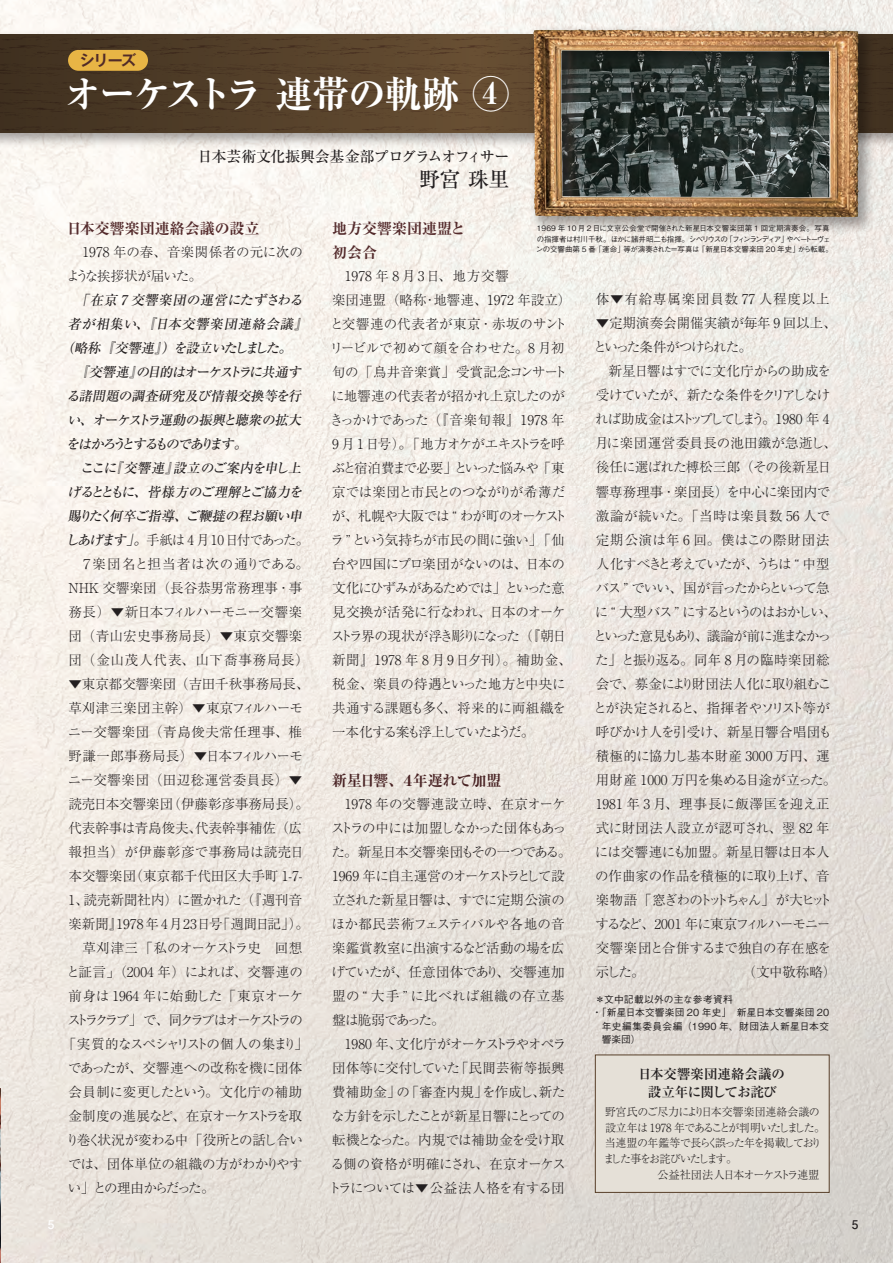
<style>
.page{position:relative;width:893px;height:1263px;background:#fff}
.page>*{position:absolute;margin:0;border:0;box-sizing:border-box;transform-origin:0 0}
.t1{font:700 expanded 37.5px "Ryumin Pr 6";letter-spacing:-.08em;color:#fff}
.t2{font:500 21px "Ryumin Pro";color:#231f20}
.t3{font:700 expanded 15px/24px "Ryumin Pr 5";color:#542b2c}
.t4{font:500 15px "Ryumin Pro";letter-spacing:-.035em;color:#231f20}
.t5{font:700 expanded 15px "Ryumin Pr 5";letter-spacing:-.03em;color:#482223}
.t6{font:700 15px "Gothic MB101 Pro De";color:#512b28}
.t7{font:300 13.5px/24px "Ryumin Pr 5";letter-spacing:-.02em;color:#231f20}
.t8{font:italic 500 13.5px "Ryumin Pr 5";color:#231f20}
.t9{font:300 13.5px "Ryumin Pr 5";color:#231f20}
.t10{font:300 13.5px/24px "Ryumin Pr 5";letter-spacing:-.045em;color:#231f20}
.t11{font:300 13.5px "Ryumin Pr 5";letter-spacing:.005em;color:#231f20}
.t12{font:300 13.5px "Ryumin Pr 5";letter-spacing:.04em;color:#231f20}
.t13{font:300 13.5px "Ryumin Pr 5";letter-spacing:-.085em;color:#231f20}
.t14{font:300 13.5px "Ryumin Pr 5";letter-spacing:-.075em;color:#231f20}
.t15{font:300 13.5px "Ryumin Pr 5";letter-spacing:-.2em;color:#231f20}
.t16{font:700 13.5px/18px "Ryumin Pr 5";color:#231f20;text-align:center}
.t17{font:300 13.5px "Ryumin Pr 5";letter-spacing:-.08em;color:#231f20}
.t18{font:300 13.5px "Ryumin Pr 5";letter-spacing:-.05em;color:#231f20}
.t19{font:300 13.5px "Ryumin Pr 5";letter-spacing:.02em;color:#231f20}
.t20{font:300 13.5px "Ryumin Pr 5";letter-spacing:-.04em;color:#231f20}
.t21{font:300 13.5px "Ryumin Pr 5";letter-spacing:.06em;color:#231f20}
.t22{font:300 13.5px "Ryumin Pr 5";letter-spacing:.055em;color:#231f20}
.t23{font:300 13.5px "Ryumin Pr 5";letter-spacing:.025em;color:#231f20}
.t24{font:300 13.5px "Ryumin Pr 5";letter-spacing:.065em;color:#231f20}
.t25{font:300 13.5px "Ryumin Pr 5";letter-spacing:-.155em;color:#231f20}
.t26{font:700 12px "Futo Go B101 Pro";color:#fff}
.t27{font:700 12px "Futo Go B101 Pro";color:#231f20}
.t28{font:300 11.25px "Ryumin Pr 5";letter-spacing:-.075em;color:#231f20}
.t29{font:300 11.25px "Ryumin Pr 5";letter-spacing:-.1em;color:#231f20}
.t30{font:300 11.25px "Ryumin Pr 5";color:#231f20}
.t31{font:300 11.25px "Ryumin Pr 5";letter-spacing:-.12em;color:#231f20}
.t32{font:300 11.25px "Ryumin Pr 5";letter-spacing:-.125em;color:#231f20}
.t33{font:500 9.75px "Gothic BBB Pro";letter-spacing:.015em;color:#231f20}
.t34{font:500 9.75px "Gothic BBB Pro";letter-spacing:.05em;color:#231f20}
.t35{font:500 7.5px/10.5px "Gothic BBB Pro";letter-spacing:-.03em;color:#231f20}
.s1{font-weight:500;font-style:italic}
</style>
<div class="page">
<img style="left:1px;top:0;width:892px;height:1263px">
<img style="left:1px;top:27px;width:892px;height:126px">
<svg style="left:1px;top:34px;width:892px;height:98px;background:#533e28"></svg>
<img style="left:526px;top:22px;width:354px;height:216px">
<img style="left:533px;top:29px;width:47px;height:111px">
<div style="left:595px;top:1055px;width:234px;height:137px;background:#e5e0d7"></div>
<div style="left:595px;top:1054px;width:234px;height:139px;border:1px solid #583f29"></div>
<img style="left:0;top:1089px;width:1px;height:174px">
<div style="left:68px;top:50px;width:80px;height:21px;background:#e8b545;border-radius:10px"></div>
<p class="t26" style="left:48px;top:1215px;width:8px">5</p>
<p class="t6" style="left:80px;top:48px;width:58px">シリーズ</p>
<h1 class="t1" style="left:64px;top:65px;width:447px">オーケストラ 連帯の軌跡 ④</h1>
<p class="t4" style="left:198px;top:145px;width:313px">日本芸術文化振興会基金部プログラムオフィサー</p>
<h2 class="t2" style="left:419px;top:162px;width:92px">野宮 珠里</h2>
<p class="t3" style="left:67px;top:215px;width:194px">日本交響楽団連絡会議の設立</p>
<p class="t7" style="left:66px;top:239px;width:238px;text-indent:16px">1978 年の春、音楽関係者の元に次のような挨拶状が届いた。</p>
<p class="t8" style="left:76px;top:289px;width:232px">「在京 7 交響楽団の運営にたずさわる</p>
<p class="t8" style="left:68px;top:313px;width:245px">者が相集い、『日本交響楽団連絡会議』</p>
<p class="t8" style="left:61px;top:337px;width:236px">（略称『交響連』）を設立いたしました。</p>
<p class="t8" style="left:75px;top:361px;width:231px">『交響連』の目的はオーケストラに共通す</p>
<p class="t8" style="left:66px;top:385px;width:240px">る諸問題の調査研究及び情報交換等を行</p>
<p class="t8" style="left:67px;top:409px;width:239px">い、オーケストラ運動の振興と聴衆の拡大</p>
<p class="t8" style="left:66px;top:433px;width:186px">をはかろうとするものであります。</p>
<p class="t8" style="left:80px;top:457px;width:226px">ここに『交響連』設立のご案内を申し上</p>
<p class="t8" style="left:67px;top:481px;width:240px">げるとともに、皆様方のご理解とご協力を</p>
<p class="t8" style="left:68px;top:505px;width:240px">賜りたく何卒ご指導、ご鞭撻の程お願い申</p>
<p class="t13" style="left:65px;top:529px;width:245px"><span class="s1">しあげます」。</span>手紙は 4 月 10 日付であった。</p>
<p class="t22" style="left:80px;top:553px;width:231px">７楽団名と担当者は次の通りである。</p>
<p class="t11" style="left:68px;top:577px;width:235px">NHK 交響楽団（長谷恭男常務理事・事</p>
<p class="t18" style="left:68px;top:601px;width:235px">務長）▼新日本フィルハーモニー交響楽</p>
<p class="t23" style="left:68px;top:625px;width:235px">団（青山宏史事務局長）▼東京交響楽</p>
<p class="t24" style="left:68px;top:649px;width:242px">団（金山茂人代表、山下喬事務局長）</p>
<p class="t9" style="left:68px;top:673px;width:242px">▼東京都交響楽団（吉田千秋事務局長、</p>
<p class="t19" style="left:68px;top:697px;width:236px">草刈津三楽団主幹）▼東京フィルハーモ</p>
<p class="t12" style="left:68px;top:721px;width:236px">ニー交響楽団（青島俊夫常任理事、椎</p>
<p class="t7" style="left:68px;top:743px;width:236px">野謙一郎事務局長）▼日本フィルハーモ</p>
<p class="t12" style="left:68px;top:769px;width:236px">ニー交響楽団（田辺稔運営委員長）▼</p>
<p class="t9" style="left:68px;top:793px;width:242px">読売日本交響楽団（伊藤彰彦事務局長）。</p>
<p class="t9" style="left:68px;top:817px;width:235px">代表幹事は青島俊夫、代表幹事補佐（広</p>
<p class="t12" style="left:68px;top:841px;width:237px">報担当）が伊藤彰彦で事務局は読売日</p>
<p class="t11" style="left:68px;top:865px;width:235px">本交響楽団（東京都千代田区大手町 1-7-</p>
<p class="t9" style="left:68px;top:889px;width:235px">1、読売新聞社内）に置かれた（『週刊音</p>
<p class="t9" style="left:68px;top:913px;width:242px">楽新聞』1978年4月23日号「週間日記」）。</p>
<p class="t14" style="left:83px;top:937px;width:221px">草刈津三「私のオーケストラ史　回想</p>
<p class="t9" style="left:66px;top:961px;width:238px">と証言」（2004 年）によれば、交響連の</p>
<p class="t9" style="left:68px;top:985px;width:236px">前身は 1964 年に始動した「東京オーケ</p>
<p class="t15" style="left:67px;top:1009px;width:237px">ストラクラブ」で、同クラブはオーケストラの</p>
<p class="t17" style="left:63px;top:1033px;width:247px">「実質的なスペシャリストの個人の集まり」</p>
<p class="t20" style="left:68px;top:1057px;width:236px">であったが、交響連への改称を機に団体</p>
<p class="t11" style="left:68px;top:1081px;width:235px">会員制に変更したという。文化庁の補助</p>
<p class="t14" style="left:68px;top:1105px;width:235px">金制度の進展など、在京オーケストラを取</p>
<p class="t13" style="left:66px;top:1129px;width:239px">り巻く状況が変わる中「役所との話し合い</p>
<p class="t7" style="left:68px;top:1151px;width:236px">では、団体単位の組織の方がわかりやす</p>
<p class="t25" style="left:68px;top:1177px;width:148px">い」との理由からだった。</p>
<p class="t3" style="left:332px;top:215px;width:135px">地方交響楽団連盟と初会合</p>
<p class="t7" style="left:330px;top:263px;width:243px;text-indent:15px">1978 年 8 月3日、地方交響<br>楽団連盟（略称・地響連、1972 年設立）と交響連の代表者が東京・赤坂のサントリービルで初めて顔を合わせた。8 月初旬の「鳥井音楽賞」受賞記念コンサートに地響連の代表者が招かれ上京したのがきっかけであった（『音楽旬報』1978 年<br>9 月 1 日号）。「地方オケがエキストラを呼ぶと宿泊費まで必要」といった悩みや「東京では楽団と市民とのつながりが希薄だが、札幌や大阪では “ わが町のオーケストラ ”という気持ちが市民の間に強い」「仙台や四国にプロ楽団がないのは、日本の文化にひずみがあるためでは」といった意見交換が活発に行なわれ、日本のオーケストラ界の現状が浮き彫りになった（『朝日新聞』1978 年 8 月9日夕刊）。補助金、税金、楽員の待遇といった地方と中央に共通する課題も多く、将来的に両組織を一本化する案も浮上していたようだ。</p>
<p class="t5" style="left:332px;top:769px;width:171px">新星日響、４年遅れて加盟</p>
<p class="t7" style="left:331px;top:791px;width:242px;text-indent:14px">1978 年の交響連設立時、在京オーケストラの中には加盟しなかった団体もあった。新星日本交響楽団もその一つである。<br>1969 年に自主運営のオーケストラとして設立された新星日響は、すでに定期公演のほか都民芸術フェスティバルや各地の音楽鑑賞教室に出演するなど活動の場を広げていたが、任意団体であり、交響連加盟の “ 大手 ” に比べれば組織の存立基盤は脆弱であった。</p>
<p class="t10" style="left:328px;top:1031px;width:240px;text-indent:17px">1980 年、文化庁がオーケストラやオペラ団体等に交付していた「民間芸術等振興費補助金」の「審査内規」を作成し、新たな方針を示したことが新星日響にとっての転機となった。内規では補助金を受け取る側の資格が明確にされ、在京オーケストラについては▼公益法人格を有する団</p>
<p class="t35" style="left:536px;top:222px;width:298px">1969 年 10 月2 日に文京公会堂で開催された新星日本交響楽団第 1 回定期演奏会。写真の指揮者は村川千秋。ほかに諸井昭二も指揮。シベリウスの「フィンランディア」やベートーヴェンの交響曲第 5 番「運命」等が演奏された＝写真は「新星日本交響楽団 20 年史」から転載。</p>
<p class="t21" style="left:596px;top:289px;width:235px">体▼有給専属楽団員数 77 人程度以上</p>
<p class="t7" style="left:594px;top:310px;width:244px">▼定期演奏会開催実績が毎年 9 回以上、といった条件がつけられた。</p>
<p class="t7" style="left:594px;top:358px;width:244px;text-indent:15px">新星日響はすでに文化庁からの助成を受けていたが、新たな条件をクリアしなければ助成金はストップしてしまう。1980 年 4月に楽団運営委員長の池田鐵が急逝し、後任に選ばれた榑松三郎（その後新星日響専務理事・楽団長）を中心に楽団内で激論が続いた。「当時は楽員数 56 人で定期公演は年 6 回。僕はこの際財団法人化すべきと考えていたが、うちは “ 中型バス ” でいい、国が言ったからといって急に “ 大型バス ” にするというのはおかしい、といった意見もあり、議論が前に進まなかった」と振り返る。同年 8 月の臨時楽団総会で、募金により財団法人化に取り組むことが決定されると、指揮者やソリスト等が呼びかけ人を引受け、新星日響合唱団も積極的に協力し基本財産 3000 万円、運用財産 1000 万円を集める目途が立った。<br>1981 年 3 月、理事長に飯澤匡を迎え正式に財団法人設立が認可され、翌 82 年には交響連にも加盟。新星日響は日本人の作曲家の作品を積極的に取り上げ、音楽物語「窓ぎわのトットちゃん」が大ヒットするなど、2001 年に東京フィルハーモニー交響楽団と合併するまで独自の存在感を示した。　　　　　　　 （文中敬称略）</p>
<p class="t33" style="left:595px;top:991px;width:139px">＊文中記載以外の主な参考資料</p>
<p class="t33" style="left:592px;top:1004px;width:238px">・「新星日本交響楽団 20 年史」　新星日本交響楽団 20</p>
<p class="t34" style="left:602px;top:1018px;width:229px">年史編集委員会編（1990 年、財団法人新星日本交</p>
<p class="t33" style="left:602px;top:1031px;width:40px">響楽団）</p>
<p class="t16" style="left:638px;top:1064px;width:148px">日本交響楽団連絡会議の設立年に関してお詫び</p>
<p class="t30" style="left:605px;top:1103px;width:216px">野宮氏のご尽力により日本交響楽団連絡会議の</p>
<p class="t28" style="left:605px;top:1119px;width:221px">設立年は 1978 年であることが判明いたしました。</p>
<p class="t29" style="left:605px;top:1134px;width:218px">当連盟の年鑑等で長らく誤った年を掲載しており</p>
<p class="t32" style="left:603px;top:1150px;width:135px">ました事をお詫びいたします。</p>
<p class="t31" style="left:657px;top:1166px;width:164px">公益社団法人日本オーケストラ連盟</p>
<p class="t27" style="left:852px;top:1214px;width:8px">5</p>
</div>
